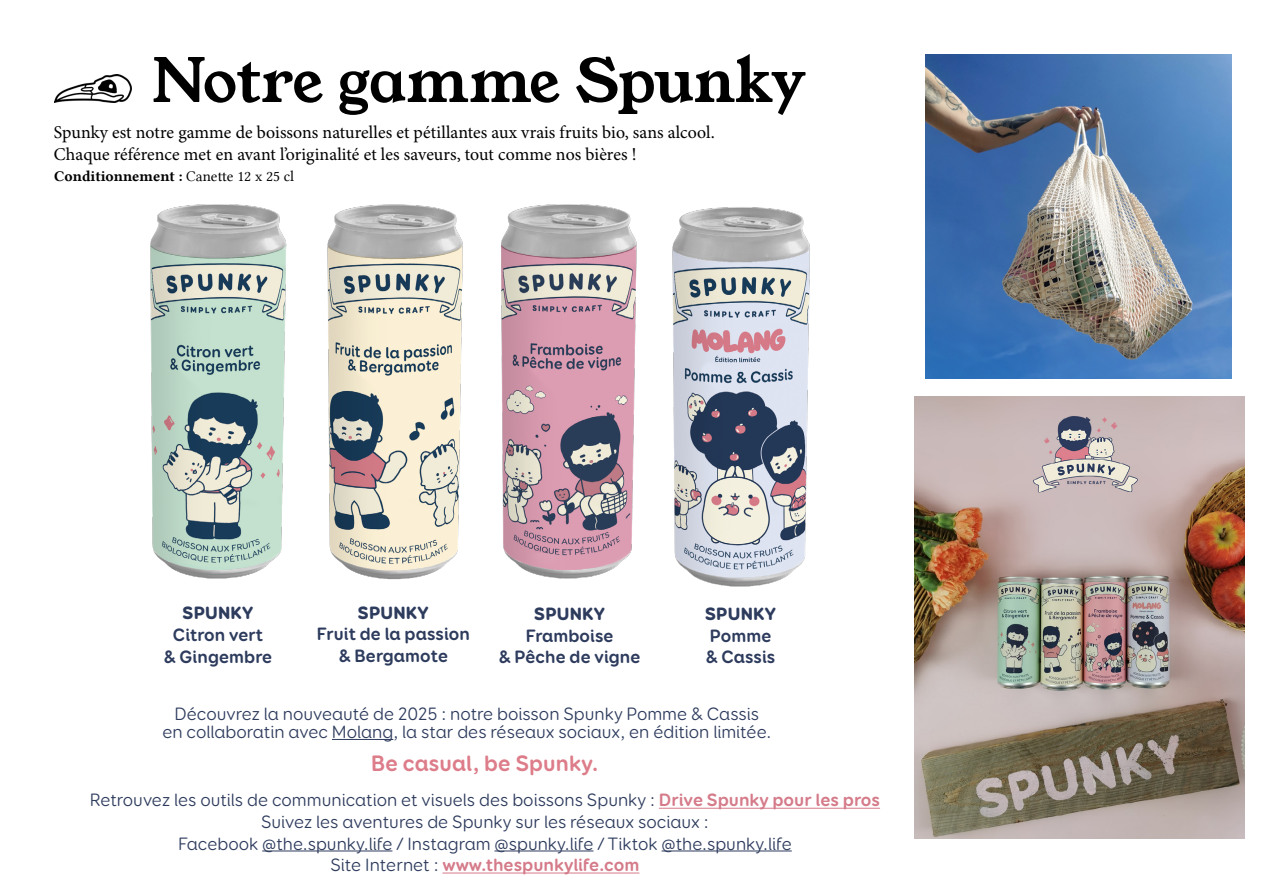
<style>
.page{position:relative;width:1263px;height:893px;background:#fff}
.page>*{position:absolute;margin:0;border:0;box-sizing:border-box;transform-origin:0 0}
.t1{font:60px "Young Serif";letter-spacing:-.01em;color:#000}
.t2{font:700 22.5px "Booster Next FY";color:#dd7d8a}
.t3{font:18px/21.6px "Booster Next FY";color:#2d3b5d;text-align:center}
.t4{font:18px/21.6px "Minion Pro";color:#000}
.t5{font:700 18px/21.6px "Booster Next FY";color:#2d3b5d;text-align:center}
.t6{font:900 18px "Booster Next FY";color:#2d3b5d}
.t7{font:15px "Lin Libertine B";color:#000}
.s1{font-family:"Lin Libertine"}
.s2{font-weight:700;color:#d57b8a}
</style>
<div class="page">
<img style="left:54px;top:74px;width:77px;height:28px">
<hr style="left:659px;top:808px;width:221px;height:1px;background:#d57b8a">
<hr style="left:262px;top:850px;width:130px;height:1px;background:#2d3b5d">
<hr style="left:494px;top:850px;width:99px;height:1px;background:#2d3b5d">
<hr style="left:661px;top:850px;width:131px;height:1px;background:#2d3b5d">
<hr style="left:442px;top:873px;width:197px;height:1px;background:#d57b8a">
<img style="left:915px;top:396px;width:330px;height:443px">
<img style="left:925px;top:54px;width:306px;height:324px">
<img style="left:327px;top:204px;width:136px;height:376px">
<img style="left:150px;top:204px;width:137px;height:375px">
<img style="left:501px;top:204px;width:136px;height:375px">
<img style="left:672px;top:207px;width:138px;height:380px">
<hr style="left:332px;top:739px;width:61px;height:1px;background:#2d3b5d">
<h1 class="t1" style="left:152px;top:39px;width:656px">Notre gamme Spunky</h1>
<p class="t4" style="left:54px;top:122px;width:663px">Spunky est notre gamme de boissons naturelles et pétillantes aux vrais fruits bio, sans alcool.<br>Chaque référence met en avant l’originalité et les saveurs, tout comme nos bières !</p>
<p class="t7" style="left:54px;top:166px;width:242px">Conditionnement : <span class="s1">Canette 12 x 25 cl</span></p>
<p class="t6" style="left:183px;top:602px;width:73px">SPUNKY</p>
<p class="t5" style="left:164px;top:624px;width:110px">Citron vert<br>&amp; Gingembre</p>
<p class="t6" style="left:358px;top:601px;width:73px">SPUNKY</p>
<p class="t5" style="left:317px;top:623px;width:155px">Fruit de la passion &amp; Bergamote</p>
<p class="t6" style="left:534px;top:602px;width:73px">SPUNKY</p>
<p class="t5" style="left:499px;top:625px;width:144px">Framboise<br>&amp; Pêche de vigne</p>
<p class="t6" style="left:705px;top:602px;width:73px">SPUNKY</p>
<p class="t5" style="left:706px;top:625px;width:72px;text-align:left">Pomme &amp; Cassis</p>
<p class="t3" style="left:162px;top:705px;width:610px;line-height:18px">Découvrez la nouveauté de 2025 : notre boisson Spunky Pomme &amp; Cassis en collaboratin avec Molang, la star des réseaux sociaux, en édition limitée.</p>
<p class="t2" style="left:371px;top:749px;width:230px">Be casual, be Spunky.</p>
<p class="t3" style="left:90px;top:789px;width:792px">Retrouvez les outils de communication et visuels des boissons Spunky : <span class="s2">Drive Spunky pour les pros </span>Suivez les aventures de Spunky sur les réseaux sociaux :<br>Facebook @the.spunky.life / Instagram @spunky.life / Tiktok @the.spunky.life<br>Site Internet : <span class="s2">www.thespunkylife.com</span></p>
</div>
